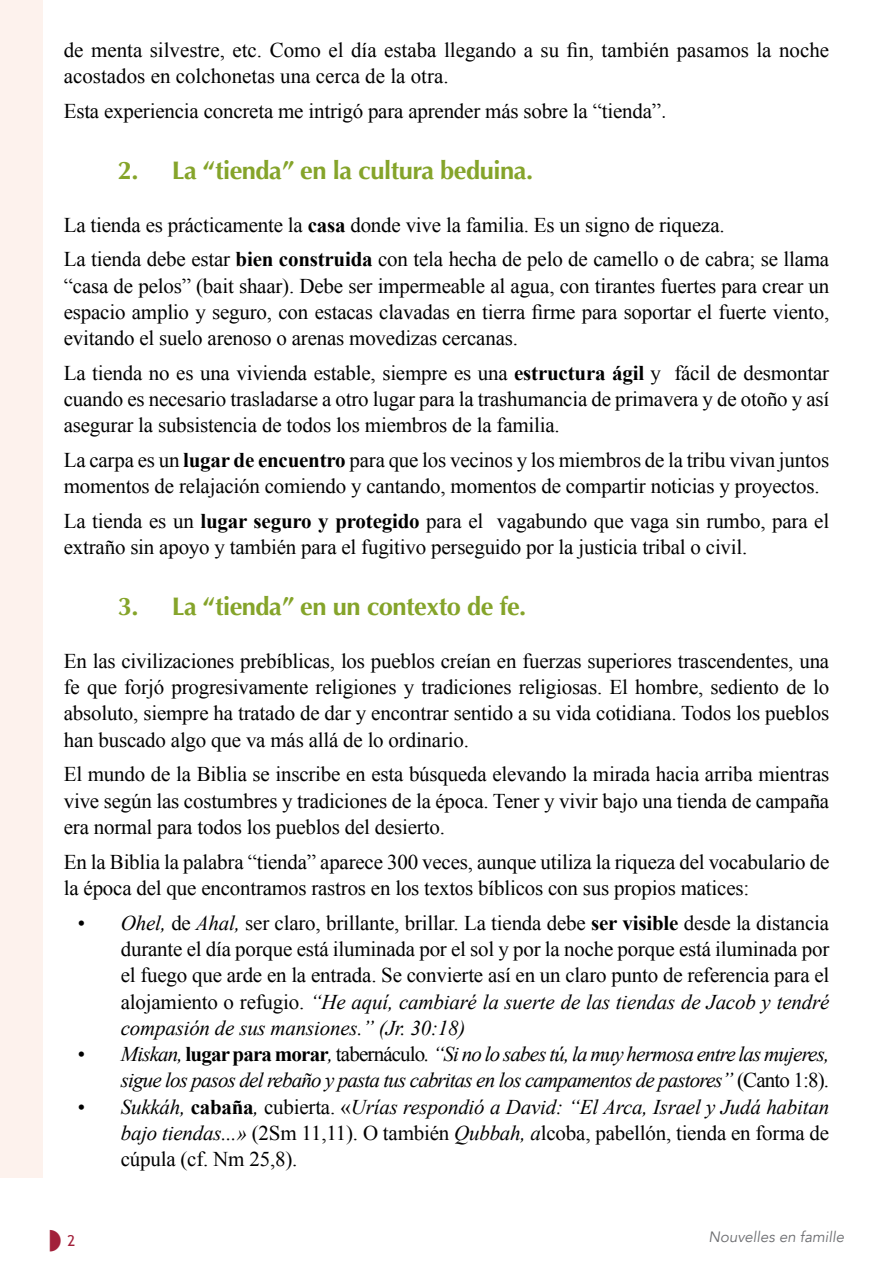
<style>
.page{position:relative;width:893px;height:1263px;background:#fff}
.page>*{position:absolute;margin:0;border:0;box-sizing:border-box;transform-origin:0 0}
.t1{font:700 25.5px "Optima";letter-spacing:-.02em;color:#85a42a}
.t2{font:21px/26.2px "Times New Roman";letter-spacing:-.01em;color:#000}
.t3{font:italic 21px/26.2px "Times New Roman";letter-spacing:-.04em;color:#000;text-align:right}
.t4{font:italic 15px "Avenir";color:#6d6e71}
.t5{font:15px "Trebuchet MS";color:#a2203a}
.s1{font-family:"Avenir";font-weight:300}
.s2{font-weight:700}
.s3{font-style:italic}
.s4{font-weight:700;font-style:normal}
.s5{font-style:normal}
</style>
<div class="page">
<div style="left:0;top:0;width:43px;height:1178px;background:#fdf2ed"></div>
<p class="t2" style="left:64px;top:37px;width:767px">de menta silvestre, etc. Como el día estaba llegando a su fin, también pasamos la noche acostados en colchonetas una cerca de la otra.</p>
<p class="t2" style="left:64px;top:98px;width:604px">Esta experiencia concreta me intrigó para aprender más sobre la “tienda”<span class="s1">.</span></p>
<p class="t1" style="left:118px;top:156px;width:417px">2. La “tienda” en la cultura beduina.</p>
<p class="t2" style="left:64px;top:207px;width:767px;line-height:34.8px">La tienda es prácticamente la <span class="s2">casa</span> donde vive la familia. Es un signo de riqueza.<br>La tienda debe estar <span class="s2">bien construida</span> con tela hecha de pelo de camello o de cabra; se llama</p>
<p class="t2" style="left:64px;top:272px;width:767px;text-align:justify">“casa de pelos” (bait shaar). Debe ser impermeable al agua, con tirantes fuertes para crear un espacio amplio y seguro, con estacas clavadas en tierra firme para soportar el fuerte viento, evitando el suelo arenoso o arenas movedizas cercanas.</p>
<p class="t2" style="left:64px;top:359px;width:767px;text-align:justify">La tienda no es una vivienda estable, siempre es una <span class="s2">estructura ágil</span> y fácil de desmontar cuando es necesario trasladarse a otro lugar para la trashumancia de primavera y de otoño y así asegurar la subsistencia de todos los miembros de la familia.</p>
<p class="t2" style="left:64px;top:447px;width:767px">La carpa es un <span class="s2">lugar de encuentro</span> para que los vecinos y los miembros de la tribu vivan juntos momentos de relajación comiendo y cantando, momentos de compartir noticias y proyectos.</p>
<p class="t2" style="left:64px;top:508px;width:767px">La tienda es un <span class="s2">lugar seguro y protegido</span> para el vagabundo que vaga sin rumbo, para el extraño sin apoyo y también para el fugitivo perseguido por la justicia tribal o civil.</p>
<p class="t1" style="left:118px;top:592px;width:410px">3. La “tienda” en un contexto de fe.</p>
<p class="t2" style="left:64px;top:647px;width:767px;text-align:justify">En las civilizaciones prebíblicas, los pueblos creían en fuerzas superiores trascendentes, una fe que forjó progresivamente religiones y tradiciones religiosas. El hombre, sediento de lo absoluto, siempre ha tratado de dar y encontrar sentido a su vida cotidiana. Todos los pueblos han buscado algo que va más allá de lo ordinario.</p>
<p class="t2" style="left:64px;top:761px;width:767px;text-align:justify">El mundo de la Biblia se inscribe en esta búsqueda elevando la mirada hacia arriba mientras vive según las costumbres y tradiciones de la época. Tener y vivir bajo una tienda de campaña era normal para todos los pueblos del desierto.</p>
<p class="t2" style="left:64px;top:848px;width:767px">En la Biblia la palabra “tienda” aparece 300 veces, aunque utiliza la riqueza del vocabulario de la época del que encontramos rastros en los textos bíblicos con sus propios matices:</p>
<p class="t2" style="left:121px;top:909px;width:710px;text-align:justify;text-indent:-44px"><span class="s3">• Ohel,</span> de <span class="s3">Ahal,</span> ser claro, brillante, brillar. La tienda debe <span class="s2">ser visible</span> desde la distancia durante el día porque está iluminada por el sol y por la noche porque está iluminada por el fuego que arde en la entrada. Se convierte así en un claro punto de referencia para el alojamiento o refugio. <span class="s3">“He aquí, cambiaré la suerte de las tiendas de Jacob y tendré compasión de sus mansiones.” (Jr. 30:18)</span></p>
<p class="t3" style="left:77px;top:1040px;width:753px">• Miskan, <span class="s4">lugar para morar</span>, <span class="s5">tabernáculo</span>. “Si no lo sabes tú, la muy hermosa entre las mujeres, sigue los pasos del rebaño y pasta tus cabritas en los campamentos de pastores” <span class="s5">(Canto 1:8).</span></p>
<p class="t3" style="left:121px;top:1093px;width:710px;text-align:justify;text-indent:-43px">• Sukkáh, <span class="s4">cabaña</span>, <span class="s5">cubierta. «</span>Urías respondió a David: “El Arca, Israel y Judá habitan bajo tiendas...» <span class="s5">(2Sm 11,11). O también</span> Qubbah, a<span class="s5">lcoba, pabellón, tienda en forma de cúpula (cf. Nm 25,8).</span></p>
<p class="t5" style="left:67px;top:1232px;width:9px">2</p>
<p class="t4" style="left:708px;top:1228px;width:137px">Nouvelles en famille</p>
</div>
